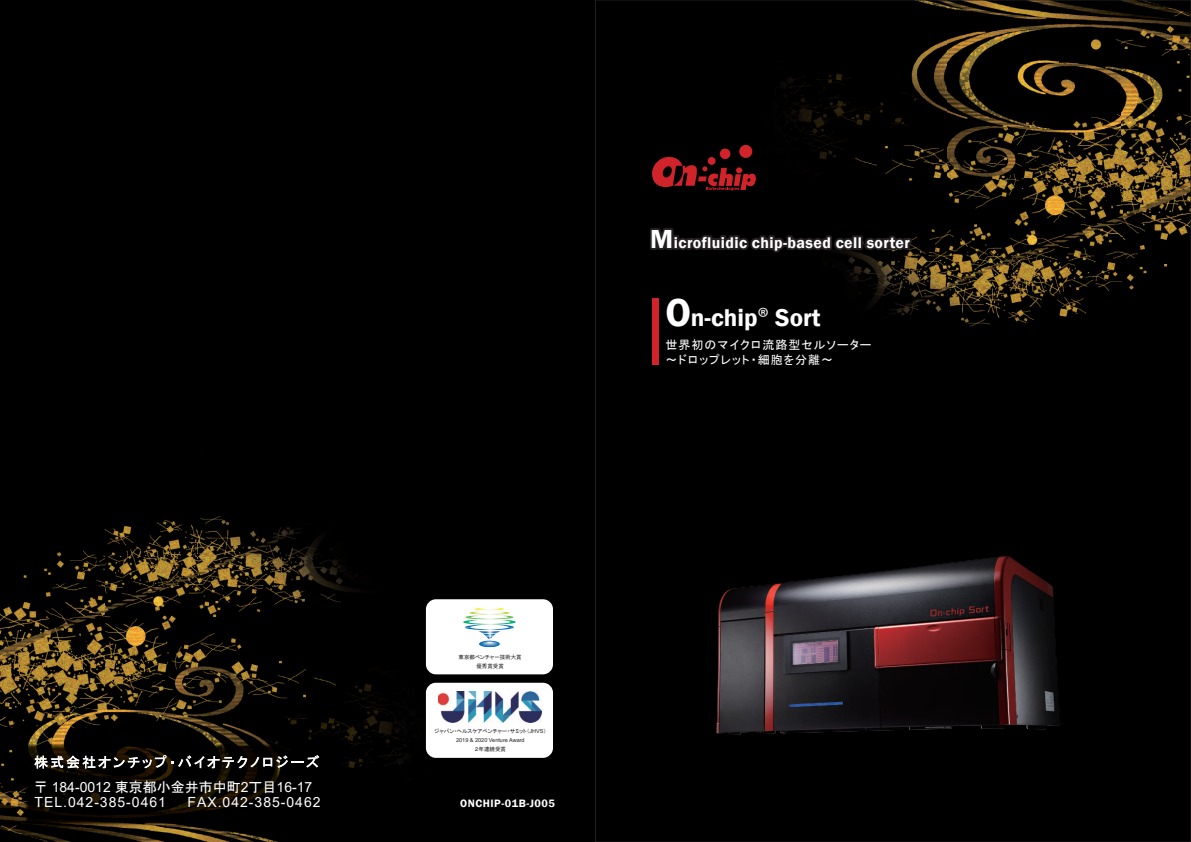
<style>
.page{position:relative;width:1191px;height:842px;background:#fff}
.page>*{position:absolute;margin:0;border:0;box-sizing:border-box;transform-origin:0 0}
.t1{font:600 25px "Franklin Gothic";color:#fff}
.t2{font:600 15.9px "Franklin Gothic";letter-spacing:.025em;color:#fff}
.t3{font:14px/15.3px "Arial";letter-spacing:.07em;color:#fff}
.t4{font:12px/14.2px "MS P Gothic";letter-spacing:.085em;color:#fff}
.t5{font:600 11px "Franklin Gothic";letter-spacing:.05em;color:#fff}
.t6{font:5.5px/8.9px "MS P Gothic";color:#231f20;text-align:center}
.t7{font:5.5px "Arial";color:#231f20}
.s1{font-size:26.8px}
.s2{font-size:40px}
.s3{font-family:"Koz Go Pr 6 N";font-weight:400}
.s4{font-family:"MS P Gothic"}
.s5{font-family:"Koz Go Pr 6 N"}
.s6{font-family:"Arial"}
</style>
<div class="page">
<div style="left:0;top:0;width:595px;height:842px;background:#000"></div>
<img style="left:319px;top:735px;width:234px;height:33px">
<img style="left:278px;top:527px;width:173px;height:208px">
<img style="left:0;top:516px;width:278px;height:193px">
<img style="left:451px;top:674px;width:70px;height:9px">
<div style="left:595px;top:0;width:596px;height:842px;background:#000"></div>
<img style="left:652px;top:2px;width:537px;height:363px">
<div style="left:720px;top:149px;width:10px;height:10px;background:#d1232a;border-radius:50%"></div>
<div style="left:739px;top:145px;width:13px;height:13px;background:#d1232a;border-radius:50%"></div>
<svg style="left:652px;top:153px;width:104px;height:38px"></svg>
<img style="left:0;top:709px;width:314px;height:133px">
<svg style="left:650px;top:205px;width:264px;height:65px"></svg>
<img style="left:716px;top:556px;width:344px;height:179px">
<div style="left:426px;top:683px;width:127px;height:75px;background:#fff;border-radius:10px"></div>
<div style="left:426px;top:599px;width:127px;height:75px;background:#fff;border-radius:10px"></div>
<svg style="left:463px;top:608px;width:53px;height:39px"></svg>
<img style="left:438px;top:691px;width:103px;height:31px">
<div style="left:652px;top:299px;width:6px;height:66px;background:#d1232a"></div>
<svg style="left:34px;top:755px;width:285px;height:14px"></svg>
<p class="t2" style="left:650px;top:233px;width:261px"><span class="s1">M</span>icrofluidic chip-based cell sorter</p>
<h1 class="t1" style="left:665px;top:302px;width:157px"><span class="s2">O</span>n-chip<span class="s3">®</span> Sort</h1>
<p class="t4" style="left:665px;top:338px;width:207px">世界初のマイクロ流路型セルソーター〜ドロップレット・細胞を分離〜</p>
<p class="t3" style="left:34px;top:779px;width:288px"><span class="s4">〒</span> 184-0012 <span class="s4">東京都小金井市中町</span>2<span class="s4">丁目</span>16-17<br>TEL.042-385-0461<span class="s4">　　</span>FAX.042-385-0462</p>
<p class="t6" style="left:458px;top:652px;width:65px">東京都ベンチャー技術<span class="s5">大</span>賞優秀賞受賞</p>
<p class="t6" style="left:434px;top:727px;width:113px">ジャパン・ヘルスケアベンチャー・サミット（<span class="s6">JHVS</span>）</p>
<p class="t7" style="left:456px;top:736px;width:70px">2019 &amp; 2020 Venture Award</p>
<p class="t6" style="left:475px;top:745px;width:33px">２年連続受賞</p>
<p class="t5" style="left:460px;top:797px;width:96px">ONCHIP-01B-J005</p>
</div>
